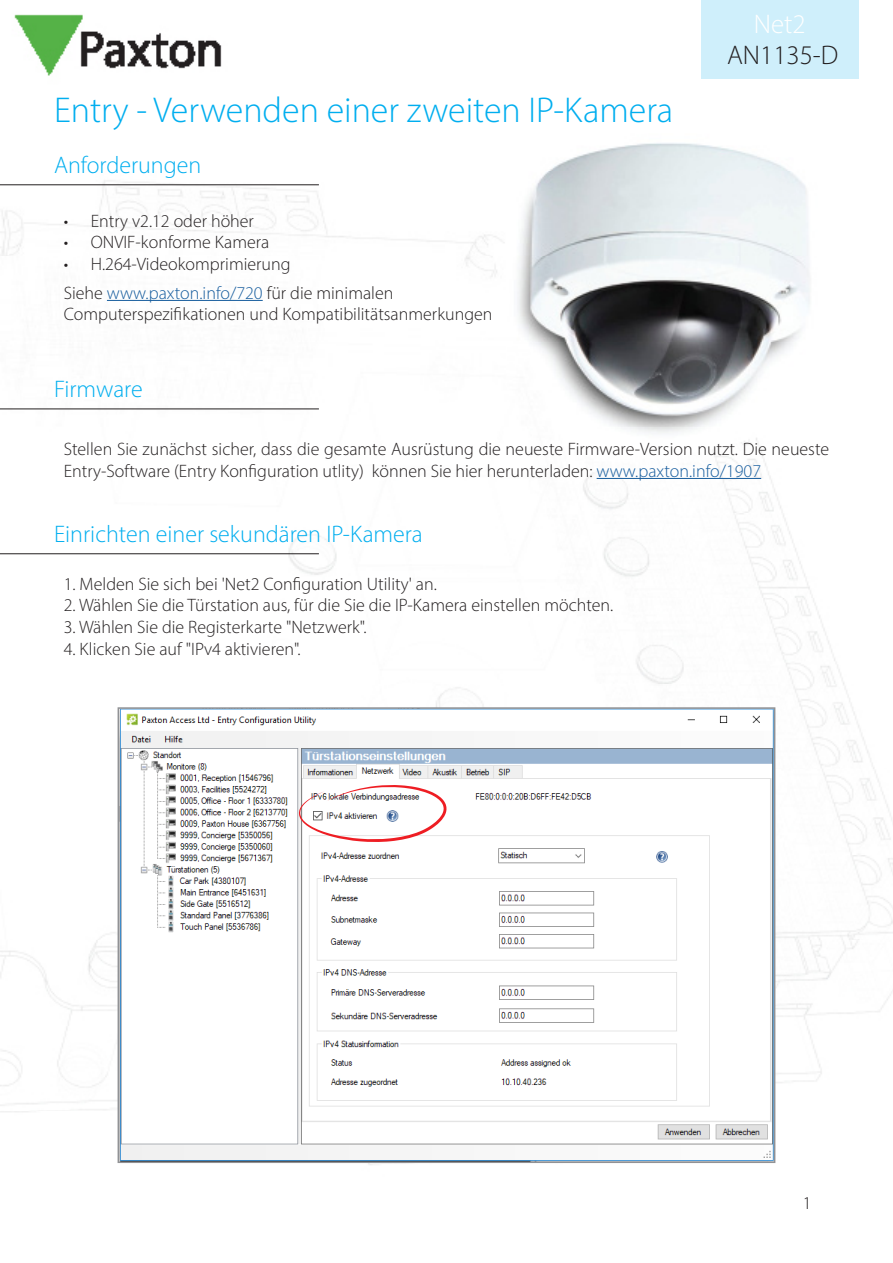
<style>
.page{position:relative;width:893px;height:1263px;background:#fff}
.page>*{position:absolute;margin:0;border:0;box-sizing:border-box;transform-origin:0 0}
.AN_Title{font:300 36px "Myriad Pro";color:#00aeef}
.AN_Title-2{font:300 27px "Myriad Pro";color:#231f20}
.AN_Title-3{font:300 27px "Myriad Pro";color:#fff}
.Section_title{font:300 24px "Myriad Pro";color:#00aeef}
.Text{font:300 18px/21.6px "Myriad Pro";color:#231f20}
.s1{color:#175d9e}
</style>
<div class="page">
<img style="left:0;top:0;width:893px;height:1165px">
<img style="left:121px;top:710px;width:651px;height:450px">
<div style="left:118px;top:707px;width:657px;height:456px;border:2px solid #919295"></div>
<hr style="left:107px;top:300px;width:156px;height:1px;background:#175d9e">
<hr style="left:597px;top:478px;width:164px;height:1px;background:#175d9e">
<div style="left:702px;top:0;width:157px;height:79px;background:#cfeffb"></div>
<hr style="left:0;top:185px;width:319px;height:1px;background:#231f20">
<hr style="left:0;top:409px;width:319px;height:1px;background:#231f20">
<hr style="left:0;top:553px;width:319px;height:1px;background:#231f20">
<svg style="left:299px;top:785px;width:148px;height:57px"></svg>
<p class="AN_Title-3" style="left:754px;top:8px;width:53px">Net2</p>
<p class="AN_Title" style="left:54px;top:89px;width:621px">Entry - Verwenden einer zweiten IP-Kamera</p>
<p class="Section_title" style="left:54px;top:151px;width:149px">Anforderungen</p>
<p class="Text" style="left:64px;top:210px;width:192px">• Entry v2.12 oder höher</p>
<p class="Text" style="left:64px;top:231px;width:207px">• ONVIF-konforme Kamera</p>
<p class="Text" style="left:64px;top:253px;width:228px">• H.264-Videokomprimierung</p>
<p class="Text" style="left:64px;top:282px;width:331px">Siehe <span class="s1">www.paxton.info/720</span> für die minimalen</p>
<p class="Text" style="left:64px;top:303px;width:430px">Computerspezifikationen und Kompatibilitätsanmerkungen</p>
<p class="Section_title" style="left:54px;top:375px;width:90px">Firmware</p>
<p class="AN_Title-2" style="left:727px;top:39px;width:113px">AN1135-D</p>
<p class="Text" style="left:64px;top:438px;width:767px">Stellen Sie zunächst sicher, dass die gesamte Ausrüstung die neueste Firmware-Version nutzt. Die neueste<br>Entry-Software (Entry Konfiguration utlity) können Sie hier herunterladen: <span class="s1">www.paxton.info/1907</span></p>
<p class="Section_title" style="left:54px;top:519px;width:370px">Einrichten einer sekundären IP-Kamera</p>
<p class="Text" style="left:64px;top:573px;width:375px">1. Melden Sie sich bei 'Net2 Configuration Utility' an.</p>
<p class="Text" style="left:64px;top:594px;width:551px">2. Wählen Sie die Türstation aus, für die Sie die IP-Kamera einstellen möchten.</p>
<p class="Text" style="left:64px;top:616px;width:304px">3. Wählen Sie die Registerkarte "Netzwerk".</p>
<p class="Text" style="left:64px;top:638px;width:238px">4. Klicken Sie auf "IPv4 aktivieren".</p>
<p class="Text" style="left:803px;top:1192px;width:10px">1</p>
</div>
